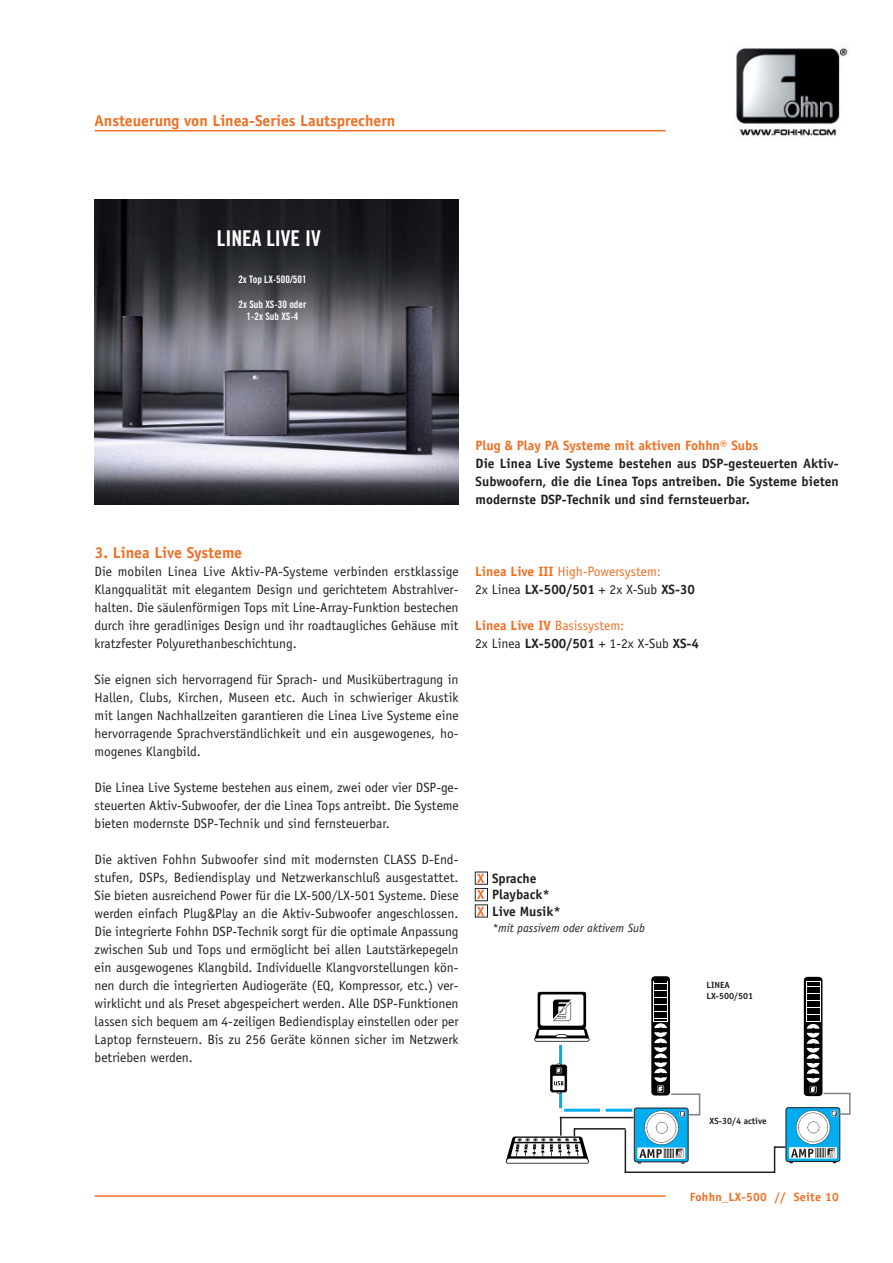
<style>
.page{position:relative;width:893px;height:1263px;background:#fff}
.page>*{position:absolute;margin:0;border:0;box-sizing:border-box;transform-origin:0 0}
.t1{font:21.75px "Trade Gothic Bold Cond Twenty";color:#fff}
.t2{font:700 15.75px "Officina Sans";color:#f36d21}
.t3{font:13.5px/18px "Officina Sans";color:#231f20;text-align:justify}
.t4{font:700 13.5px/18px "Officina Sans";color:#231f20;text-align:justify}
.t5{font:13.5px/18px "Officina Sans";color:#f36d21}
.t6{font:700 13.5px/16.5px "Officina Sans";color:#f36d21;text-align:justify}
.t7{font:italic 12px "Officina Sans";color:#231f20}
.t8{font:700 12px "Officina Sans";letter-spacing:.025em;color:#f36d21}
.t9{font:10.35px/12.3px "Trade Gothic Bold Cond Twenty";color:#fff;text-align:center}
.t10{font:700 9px/10.8px "Officina Sans";color:#231f20}
.s1{font-weight:700}
.s2{color:#231f20}
.s3{font-weight:700;color:#231f20}
.s4{font-weight:700;color:#f36d21}
.s5{color:#f36d21}
</style>
<div class="page">
<hr style="left:95px;top:1195px;width:570px;height:2px;background:#f36d21">
<hr style="left:95px;top:130px;width:570px;height:1px;background:#f36d21">
<img style="left:736px;top:46px;width:113px;height:91px">
<div style="left:634px;top:1108px;width:54px;height:54px;background:#00adef;border-radius:2px"></div>
<div style="left:634px;top:1108px;width:54px;height:54px;border:1px solid #231f20;border-radius:2px"></div>
<svg style="left:537px;top:991px;width:50px;height:37px"></svg>
<div style="left:538px;top:992px;width:48px;height:36px;background:linear-gradient(to right,#000,#030303);border-radius:2px"></div>
<div style="left:540px;top:994px;width:43px;height:32px;background:#fff;border-radius:2px"></div>
<svg style="left:553px;top:1000px;width:18px;height:21px"></svg>
<hr style="left:560px;top:1117px;width:73px;height:1px;background:#231f20">
<svg style="left:506px;top:1028px;width:126px;height:136px"></svg>
<svg style="left:474px;top:871px;width:14px;height:47px"></svg>
<img style="left:94px;top:199px;width:365px;height:305px">
<hr style="left:625px;top:1172px;width:149px;height:1px;background:#231f20">
<hr style="left:625px;top:1130px;width:1px;height:42px;background:#231f20">
<div style="left:651px;top:976px;width:19px;height:120px;background:#010202;border-radius:4px"></div>
<svg style="left:638px;top:982px;width:62px;height:182px"></svg>
<div style="left:804px;top:977px;width:18px;height:119px;background:#010202;border-radius:4px"></div>
<div style="left:806px;top:981px;width:14px;height:41px;background:#fff"></div>
<svg style="left:774px;top:982px;width:76px;height:191px"></svg>
<p class="t2" style="left:95px;top:115px;width:302px">Ansteuerung von Linea-Series Lautsprechern</p>
<h1 class="t1" style="left:217px;top:231px;width:105px">LINEA LIVE IV</h1>
<p class="t9" style="left:238px;top:274px;width:70px">2x Top LX-500/501</p>
<p class="t9" style="left:238px;top:299px;width:69px">2x Sub XS-30 oder<br>1-2x Sub XS-4</p>
<p class="t2" style="left:95px;top:547px;width:149px">3. Linea Live Systeme</p>
<p class="t3" style="left:95px;top:564px;width:365px">Die mobilen Linea Live Aktiv-PA-Systeme verbinden erstklassige Klangqualität mit elegantem Design und gerichtetem Abstrahlver&shy;halten. Die säulenförmigen Tops mit Line-Array-Funktion bestechen durch ihre geradliniges Design und ihr roadtaugliches Gehäuse mit kratzfester Polyurethanbeschichtung.</p>
<p class="t3" style="left:95px;top:672px;width:365px">Sie eignen sich hervorragend für Sprach- und Musikübertragung in Hallen, Clubs, Kirchen, Museen etc. Auch in schwieriger Akustik mit langen Nachhallzeiten garantieren die Linea Live Systeme eine hervorragende Sprachverständlichkeit und ein ausgewogenes, ho&shy;mogenes Klangbild.</p>
<p class="t3" style="left:95px;top:780px;width:365px">Die Linea Live Systeme bestehen aus einem, zwei oder vier DSP-ge&shy;steuerten Aktiv-Subwoofer, der die Linea Tops antreibt. Die Systeme bieten modernste DSP-Technik und sind fernsteuerbar.</p>
<p class="t3" style="left:95px;top:852px;width:365px">Die aktiven Fohhn Subwoofer sind mit modernsten CLASS D-End&shy;stufen, DSPs, Bediendisplay und Netzwerkanschluß ausgestattet.<br>Sie bieten ausreichend Power für die LX-500/LX-501 Systeme. Diese werden einfach Plug&amp;Play an die Aktiv-Subwoofer angeschlossen.<br>Die integrierte Fohhn DSP-Technik sorgt für die optimale Anpassung zwischen Sub und Tops und ermöglicht bei allen Lautstärkepegeln ein ausgewogenes Klangbild. Individuelle Klangvorstellungen kön&shy;nen durch die integrierten Audiogeräte (EQ, Kompressor, etc.) ver&shy;wirklicht und als Preset abgespeichert werden. Alle DSP-Funktionen lassen sich bequem am 4-zeiligen Bediendisplay einstellen oder per Laptop fernsteuern. Bis zu 256 Geräte können sicher im Netzwerk betrieben werden.</p>
<p class="t6" style="left:476px;top:438px;width:284px">Plug &amp; Play PA Systeme mit aktiven Fohhn® Subs</p>
<p class="t4" style="left:476px;top:456px;width:365px">Die Linea Live Systeme bestehen aus DSP-gesteuerten Aktiv-Subwoofern, die die Linea Tops antreiben. Die Systeme bieten modernste DSP-Technik und sind fernsteuerbar.</p>
<p class="t5" style="left:475px;top:564px;width:221px"><span class="s1">Linea Live III</span> High-Powersystem:<br><span class="s2">2x Linea</span> <span class="s3">LX-500/501</span> <span class="s2">+ 2x X-Sub</span> <span class="s3">XS-30</span></p>
<p class="t3" style="left:475px;top:618px;width:225px"><span class="s4">Linea Live IV</span> <span class="s5">Basissystem:<br></span>2x Linea <span class="s1">LX-500/501</span> + 1-2x X-Sub <span class="s1">XS-4</span></p>
<p class="t6" style="left:477px;top:871px;width:9px">X X X</p>
<p class="t4" style="left:492px;top:871px;width:71px;line-height:16.5px;text-align:left">Sprache<br>Playback*<br>Live Musik*</p>
<p class="t7" style="left:492px;top:923px;width:154px">*mit passivem oder aktivem Sub</p>
<p class="t10" style="left:706px;top:980px;width:48px">LINEA<br>LX-500/501</p>
<p class="t10" style="left:709px;top:1116px;width:58px">XS-30/4 active</p>
<p class="t8" style="left:690px;top:1192px;width:151px">Fohhn_LX-500 // Seite 10</p>
</div>
